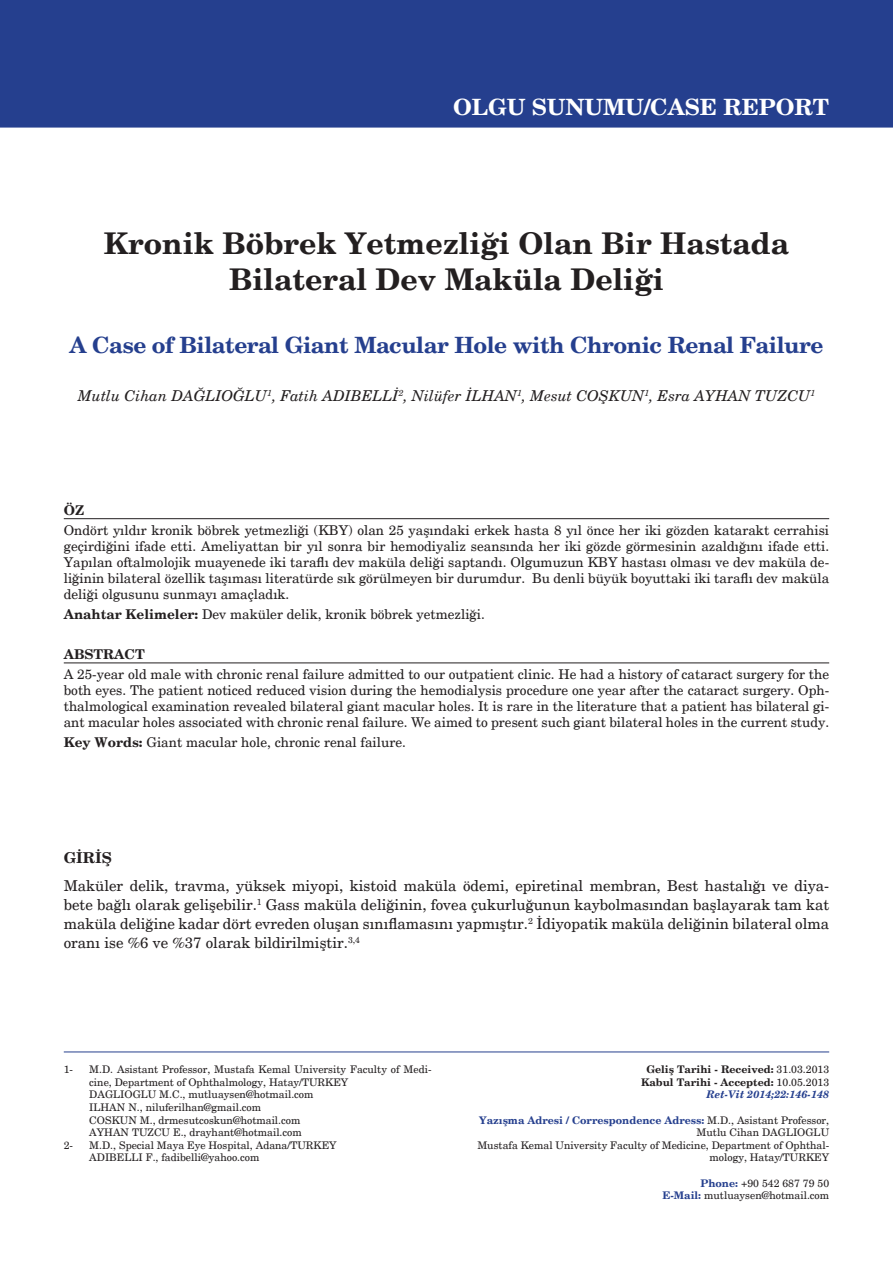
<style>
.page{position:relative;width:893px;height:1263px;background:#fff}
.page>*{position:absolute;margin:0;border:0;box-sizing:border-box;transform-origin:0 0}
.t1{font:700 30px/36px "New Century Schlbk";color:#231f20;text-align:center}
.t2{font:700 22.5px "New Century Schlbk";letter-spacing:-.02em;color:#253f8e}
.t3{font:700 22.5px "New Century Schlbk";color:#fff}
.t4{font:15px/18.9px "New Century Schlbk";color:#231f20;text-align:justify}
.t5{font:italic 15px "New Century Schlbk";color:#231f20}
.t6{font:700 15px "New Century Schlbk";color:#231f20}
.t7{font:13.5px/15.9px "New Century Schlbk";color:#231f20;text-align:justify}
.t8{font:700 13.5px "New Century Schlbk";color:#231f20}
.t9{font:10.5px/12.6px "New Century Schlbk";color:#231f20;text-align:right}
.t10{font:700 10.5px "New Century Schlbk";color:#231f20}
.t11{font:italic 700 10.5px "New Century Schlbk";color:#253f8e}
.s1{font-weight:700}
.s2{font-weight:400}
.s3{font-weight:700;color:#253f8e}
</style>
<div class="page">
<div style="left:0;top:0;width:893px;height:128px;background:#253f8e"></div>
<hr style="left:64px;top:518px;width:765px;height:1px;background:#231f20">
<hr style="left:64px;top:662px;width:765px;height:1px;background:#231f20">
<hr style="left:64px;top:1051px;width:765px;height:1px;background:#253f8e">
<p class="t3" style="left:453px;top:92px;width:378px">OLGU SUNUMU/CASE REPORT</p>
<p class="t1" style="left:104px;top:226px;width:687px">Kronik Böbrek Yetmezliği Olan Bir Hastada<br>Bilateral Dev Maküla Deliği</p>
<p class="t2" style="left:70px;top:331px;width:755px">A Case of Bilateral Giant Macular Hole with Chronic Renal Failure</p>
<p class="t5" style="left:78px;top:386px;width:739px">Mutlu Cihan DAĞLIOĞLU<sup>1</sup>, Fatih ADIBELLİ<sup>2</sup>, Nilüfer İLHAN<sup>1</sup>, Mesut COŞKUN<sup>1</sup>, Esra AYHAN TUZCU<sup>1</sup></p>
<p class="t8" style="left:64px;top:501px;width:22px">ÖZ</p>
<p class="t7" style="left:64px;top:522px;width:767px">Ondört yıldır kronik böbrek yetmezliği (KBY) olan 25 yaşındaki erkek hasta 8 yıl önce her iki gözden katarakt cerrahisi geçirdiğini ifade etti. Ameliyattan bir yıl sonra bir hemodiyaliz seansında her iki gözde görmesinin azaldığını ifade etti.<br>Yapılan oftalmolojik muayenede iki taraflı dev maküla deliği saptandı. Olgumuzun KBY hastası olması ve dev maküla de&shy;liğinin bilateral özellik taşıması literatürde sık görülmeyen bir durumdur. Bu denli büyük boyuttaki iki taraflı dev maküla deliği olgusunu sunmayı amaçladık.</p>
<p class="t7" style="left:64px;top:606px;width:423px"><span class="s1">Anahtar Kelimeler:</span> Dev maküler delik, kronik böbrek yetmezliği.</p>
<p class="t8" style="left:64px;top:646px;width:82px">ABSTRACT</p>
<p class="t7" style="left:64px;top:666px;width:767px">A 25-year old male with chronic renal failure admitted to our outpatient clinic. He had a history of cataract surgery for the both eyes. The patient noticed reduced vision during the hemodialysis procedure one year after the cataract surgery. Oph&shy;thalmological examination revealed bilateral giant macular holes. It is rare in the literature that a patient has bilateral gi&shy;ant macular holes associated with chronic renal failure. We aimed to present such giant bilateral holes in the current study.</p>
<p class="t7" style="left:64px;top:734px;width:344px"><span class="s1">Key Words:</span> Giant macular hole, chronic renal failure.</p>
<p class="t6" style="left:64px;top:849px;width:50px">GİRİŞ</p>
<p class="t4" style="left:64px;top:876px;width:767px">Maküler delik, travma, yüksek miyopi, kistoid maküla ödemi, epiretinal membran, Best hastalığı ve diya&shy;bete bağlı olarak gelişebilir.<sup>1</sup> Gass maküla deliğinin, fovea çukurluğunun kaybolmasından başlayarak tam kat maküla deliğine kadar dört evreden oluşan sınıflamasını yapmıştır.<sup>2</sup> İdiyopatik maküla deliğinin bilateral olma oranı ise %6 ve %37 olarak bildirilmiştir.<sup>3,4</sup></p>
<p class="t9" style="left:64px;top:1063px;width:11px">1-</p>
<p class="t9" style="left:89px;top:1063px;width:344px;text-align:left">M.D. Asistant Professor, Mustafa Kemal University Faculty of Medi&shy;cine, Department of Ophthalmology, Hatay/TURKEY</p>
<p class="t9" style="left:89px;top:1088px;width:226px">DAGLIOGLU M.C., mutluaysen@hotmail.com</p>
<p class="t9" style="left:89px;top:1101px;width:173px">ILHAN N., niluferilhan@gmail.com</p>
<p class="t9" style="left:89px;top:1114px;width:213px">COSKUN M., drmesutcoskun@hotmail.com</p>
<p class="t9" style="left:89px;top:1126px;width:214px">AYHAN TUZCU E., drayhant@hotmail.com</p>
<p class="t9" style="left:64px;top:1139px;width:11px">2-</p>
<p class="t9" style="left:89px;top:1139px;width:249px">M.D., Special Maya Eye Hospital, Adana/TURKEY</p>
<p class="t9" style="left:89px;top:1151px;width:172px">ADIBELLI F., fadibelli@yahoo.com</p>
<p class="t10" style="left:646px;top:1063px;width:184px">Geliş Tarihi - Received: <span class="s2">31.03.2013</span></p>
<p class="t10" style="left:641px;top:1075px;width:190px">Kabul Tarihi - Accepted: <span class="s2">10.05.2013</span></p>
<p class="t11" style="left:707px;top:1088px;width:124px">Ret-Vit 2014;22:146-148</p>
<p class="t9" style="left:479px;top:1114px;width:352px"><span class="s3">Yazışma Adresi / Correspondence Adress:</span> M.D., Asistant Professor,<br>Mutlu Cihan DAGLIOGLU</p>
<p class="t9" style="left:477px;top:1139px;width:353px">Mustafa Kemal University Faculty of Medicine, Department of Ophthal&shy;mology, Hatay/TURKEY</p>
<p class="t9" style="left:700px;top:1177px;width:130px"><span class="s3">Phone:</span> +90 542 687 79 50</p>
<p class="t9" style="left:662px;top:1189px;width:168px"><span class="s3">E-Mail:</span> mutluaysen@hotmail.com</p>
</div>
